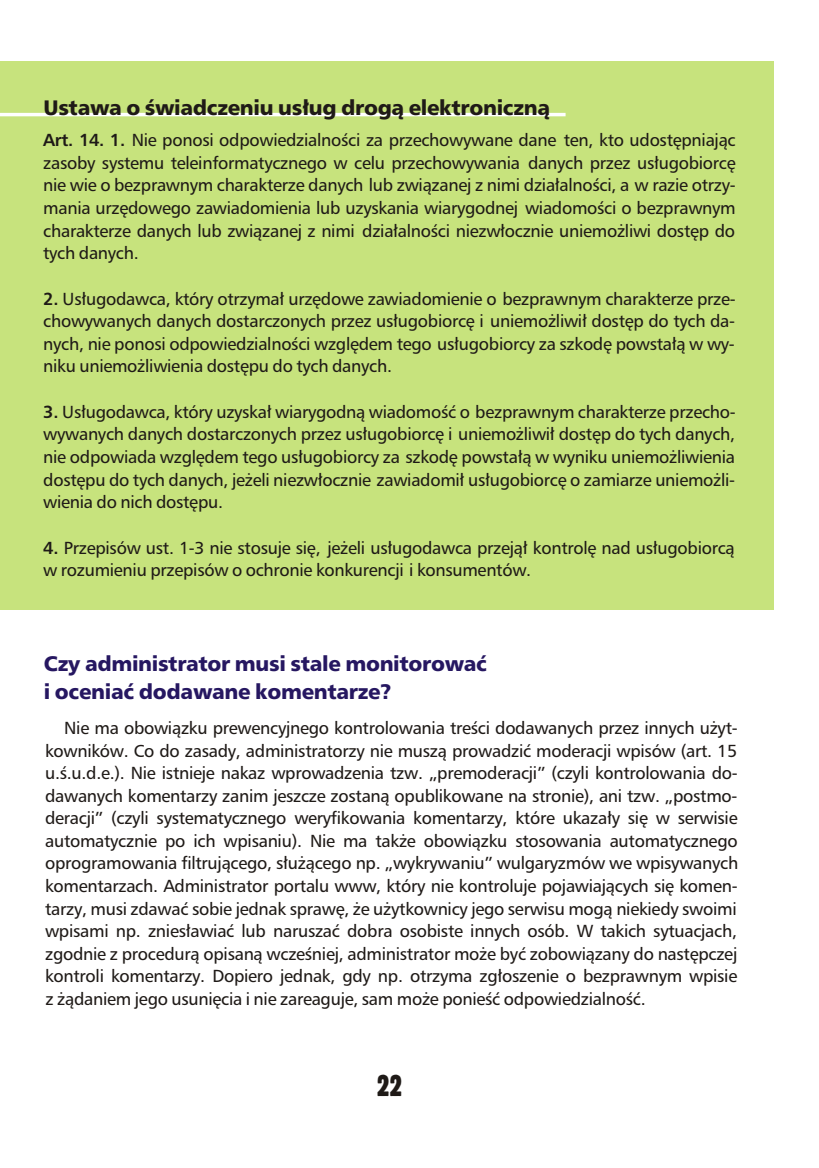
<style>
.page{position:relative;width:819px;height:1168px;background:#fff}
.page>*{position:absolute;margin:0;border:0;box-sizing:border-box;transform-origin:0 0}
.t1{font:31.5px "Block DEE Regu Extr Cond";color:#1f1a17}
.t2{font:21px/27.7px "Humnst 777 Blk PL Regular A";letter-spacing:-.015em;color:#261761}
.t3{font:21px "Humnst 777 Blk PL Regular A";letter-spacing:-.015em;color:#1f1a17}
.t4{font:17.5px/22.6px "Humnst 777 PL Roman A";letter-spacing:-.015em;color:#1f1a17;text-align:justify}
.s1{font-family:"Humnst 777 PL Bold A"}
</style>
<div class="page">
<div style="left:0;top:61px;width:774px;height:548px;background:#c7e37d"></div>
<hr style="left:0;top:113px;width:566px;height:3px;background:#fff">
<p class="t3" style="left:44px;top:98px;width:508px">Ustawa o œwiadczeniu us³ug drog¹ elektroniczn¹</p>
<p class="t4" style="left:43px;top:130px;width:694px"><span class="s1">Art. 14. 1.</span> Nie ponosi odpowiedzialnoœci za przechowywane dane ten, kto udostêpniaj¹c zasoby systemu teleinformatycznego w celu przechowywania danych przez us³ugobiorcê nie wie o bezprawnym charakterze danych lub zwi¹zanej z nimi dzia³alnoœci, a w razie otrzy&shy;mania urzêdowego zawiadomienia lub uzyskania wiarygodnej wiadomoœci o bezprawnym charakterze danych lub zwi¹zanej z nimi dzia³alnoœci niezw³ocznie uniemo¿liwi dostêp do</p>
<p class="t4" style="left:43px;top:243px;width:97px">tych danych.</p>
<p class="t4" style="left:43px;top:289px;width:694px"><span class="s1">2.</span> Us³ugodawca, który otrzyma³ urzêdowe zawiadomienie o bezprawnym charakterze prze&shy;chowywanych danych dostarczonych przez us³ugobiorcê i uniemo¿liwi³ dostêp do tych da&shy;nych, nie ponosi odpowiedzialnoœci wzglêdem tego us³ugobiorcy za szkodê powsta³¹ w wy-</p>
<p class="t4" style="left:43px;top:356px;width:350px">niku uniemo¿liwienia dostêpu do tych danych.</p>
<p class="t4" style="left:43px;top:402px;width:694px"><span class="s1">3.</span> Us³ugodawca, który uzyska³ wiarygodn¹ wiadomoœæ o bezprawnym charakterze przecho&shy;wywanych danych dostarczonych przez us³ugobiorcê i uniemo¿liwi³ dostêp do tych danych, nie odpowiada wzglêdem tego us³ugobiorcy za szkodê powsta³¹ w wyniku uniemo¿liwienia dostêpu do tych danych, je¿eli niezw³ocznie zawiadomi³ us³ugobiorcê o zamiarze uniemo¿li-</p>
<p class="t4" style="left:43px;top:492px;width:181px">wienia do nich dostêpu.</p>
<p class="t4" style="left:43px;top:537px;width:693px"><span class="s1">4.</span> Przepisów ust. 1-3 nie stosuje siê, je¿eli us³ugodawca przej¹³ kontrolê nad us³ugobiorc¹</p>
<p class="t4" style="left:43px;top:560px;width:490px">w rozumieniu przepisów o ochronie konkurencji i konsumentów.</p>
<p class="t2" style="left:44px;top:652px;width:445px">Czy administrator musi stale monitorowaæ i oceniaæ dodawane komentarze?</p>
<p class="t4" style="left:45px;top:718px;width:695px;text-indent:19px">Nie ma obowi¹zku prewencyjnego kontrolowania treœci dodawanych przez innych u¿yt&shy;kowników. Co do zasady, administratorzy nie musz¹ prowadziæ moderacji wpisów (art. 15 u.œ.u.d.e.). Nie istnieje nakaz wprowadzenia tzw. „premoderacji” (czyli kontrolowania do&shy;dawanych komentarzy zanim jeszcze zostan¹ opublikowane na stronie), ani tzw. „postmo&shy;deracji” (czyli systematycznego weryfikowania komentarzy, które ukaza³y siê w serwisie automatycznie po ich wpisaniu). Nie ma tak¿e obowi¹zku stosowania automatycznego oprogramowania filtruj¹cego, s³u¿¹cego np. „wykrywaniu” wulgaryzmów we wpisywanych komentarzach. Administrator portalu www, który nie kontroluje pojawiaj¹cych siê komen&shy;tarzy, musi zdawaæ sobie jednak sprawê, ¿e u¿ytkownicy jego serwisu mog¹ niekiedy swoimi wpisami np. znies³awiaæ lub naruszaæ dobra osobiste innych osób. W takich sytuacjach, zgodnie z procedur¹ opisan¹ wczeœniej, administrator mo¿e byæ zobowi¹zany do nastêpczej kontroli komentarzy. Dopiero jednak, gdy np. otrzyma zg³oszenie o bezprawnym wpisie z ¿¹daniem jego usuniêcia i nie zareaguje, sam mo¿e ponieœæ odpowiedzialnoœæ.</p>
<h1 class="t1" style="left:377px;top:1071px;width:26px">22</h1>
</div>
